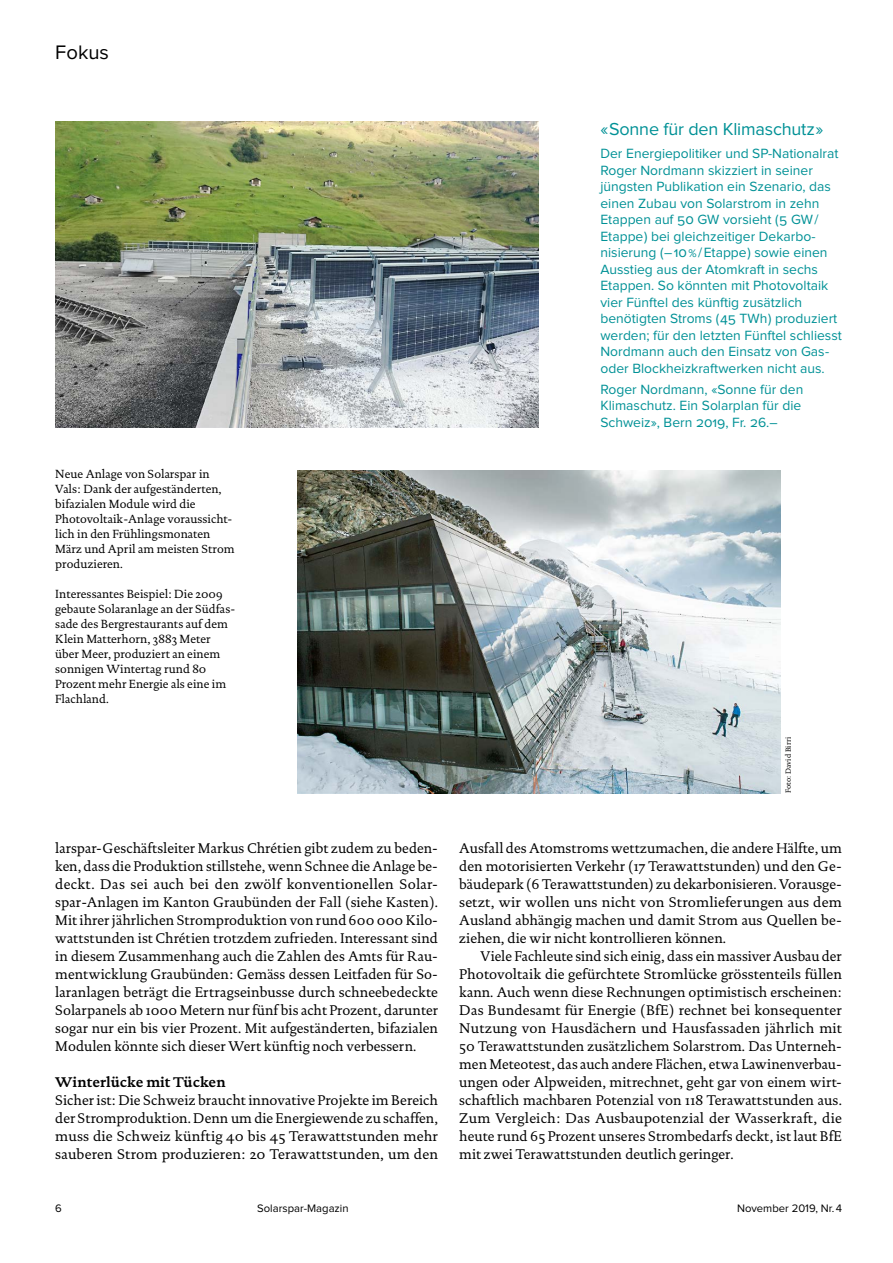
<style>
.page{position:relative;width:893px;height:1263px;background:#fff}
.page>*{position:absolute;margin:0;border:0;box-sizing:border-box;transform-origin:0 0}
.Rubrik_13_5{font:20.25px "Proxima Nova";color:#000}
.Box_Titel_Proxima_12{font:18px "Proxima Nova";letter-spacing:-.01em;color:#009196}
.Text_9_5_mEZ_Block{font:14.25px/18px "DTL Documenta TOT";color:#000;text-align:justify}
.Text_9_5_oEZ_Block{font:14.25px/18px "DTL Documenta TOT";color:#000;text-align:justify}
.Zwischentitel_9_5_Bo{font:700 14.25px "DTL Documenta ST";color:#000}
.Box_Proxima_9_25{font:13.8px/16.5px "Proxima Nova";color:#009196}
.Legende_8{font:12px/15px "DTL Documenta TOT";color:#000}
.t1{font:11.25px "Proxima Nova";color:#000}
.Bildnachweis_5{font:7.5px "DTL Documenta TOT";letter-spacing:.005em;color:#000}
</style>
<div class="page">
<img style="left:55px;top:121px;width:484px;height:306px">
<img style="left:297px;top:471px;width:484px;height:322px">
<p class="Rubrik_13_5" style="left:55px;top:43px;width:55px">Fokus</p>
<p class="Legende_8" style="left:55px;top:466px;width:181px">Neue Anlage von Solarspar in<br>Vals: Dank der aufgeständerten, bifazialen Module wird die<br>Photovoltaik-Anlage voraussicht&shy;lich in den Frühlingsmonaten<br>März und April am meisten Strom produzieren.</p>
<p class="Legende_8" style="left:55px;top:586px;width:182px">Interessantes Beispiel: Die 2009 gebaute Solaranlage an der Südfas&shy;sade des Bergrestaurants auf dem<br>Klein Matterhorn, 3883 Meter über Meer, produziert an einem sonnigen Wintertag rund 80<br>Prozent mehr Energie als eine im<br>Flachland.</p>
<p class="Text_9_5_mEZ_Block" style="left:55px;top:839px;width:384px">larspar-Geschäftsleiter Markus Chrétien gibt zudem zu beden&shy;ken, dass die Produktion stillstehe, wenn Schnee die Anlage be&shy;deckt. Das sei auch bei den zwölf konventionellen Solar&shy;spar-Anlagen im Kanton Graubünden der Fall (siehe Kasten).<br>Mit ihrer jährlichen Stromproduktion von rund 600 000 Kilo&shy;wattstunden ist Chrétien trotzdem zufrieden. Interessant sind in diesem Zusammenhang auch die Zahlen des Amts für Rau&shy;mentwicklung Graubünden: Gemäss dessen Leitfaden für So&shy;laranlagen beträgt die Ertragseinbusse durch schneebedeckte Solarpanels ab 1000 Metern nur fünf bis acht Prozent, darunter sogar nur ein bis vier Prozent. Mit aufgeständerten, bifazialen Modulen könnte sich dieser Wert künftig noch verbessern.</p>
<p class="Zwischentitel_9_5_Bo" style="left:55px;top:1073px;width:172px">Winterlücke mit Tücken</p>
<p class="Text_9_5_oEZ_Block" style="left:55px;top:1091px;width:384px">Sicher ist: Die Schweiz braucht innovative Projekte im Bereich der Stromproduktion. Denn um die Energiewende zu schaffen, muss die Schweiz künftig 40 bis 45 Terawattstunden mehr sauberen Strom produzieren: 20 Terawattstunden, um den</p>
<p class="Box_Titel_Proxima_12" style="left:600px;top:121px;width:225px">«Sonne für den Klimaschutz»</p>
<p class="Box_Proxima_9_25" style="left:600px;top:146px;width:243px">Der Energiepolitiker und SP-Nationalrat Roger Nordmann skizziert in seiner jüngsten Publikation ein Szenario, das einen Zubau von Solarstrom in zehn Etappen auf 50 GW vorsieht (5 GW/ Etappe) bei gleichzeitiger Dekarbo&shy;nisierung (–10%/Etappe) sowie einen Ausstieg aus der Atomkraft in sechs Etappen. So könnten mit Photovoltaik vier Fünftel des künftig zusätzlich benötigten Stroms (45 TWh) produziert werden; für den letzten Fünftel schliesst Nordmann auch den Einsatz von Gas&shy;oder Blockheizkraftwerken nicht aus.</p>
<p class="Box_Proxima_9_25" style="left:600px;top:381px;width:204px">Roger Nordmann, «Sonne für den<br>Klimaschutz. Ein Solarplan für die<br>Schweiz», Bern 2019, Fr. 26.–</p>
<p class="Bildnachweis_5" style="left:784px;top:793px;width:58px;rotate:-90deg">Foto: David Birri</p>
<p class="Text_9_5_oEZ_Block" style="left:459px;top:839px;width:384px">Ausfall des Atomstroms wettzumachen, die andere Hälfte, um den motorisierten Verkehr (17 Terawattstunden) und den Ge&shy;bäudepark (6 Terawattstunden) zu dekarbonisieren. Vorausge&shy;setzt, wir wollen uns nicht von Stromlieferungen aus dem Ausland abhängig machen und damit Strom aus Quellen be&shy;ziehen, die wir nicht kontrollieren können.</p>
<p class="Text_9_5_mEZ_Block" style="left:459px;top:947px;width:384px;text-indent:21px">Viele Fachleute sind sich einig, dass ein massiver Ausbau der Photovoltaik die gefürchtete Stromlücke grösstenteils füllen kann. Auch wenn diese Rechnungen optimistisch erscheinen:<br>Das Bundesamt für Energie (BfE) rechnet bei konsequenter Nutzung von Hausdächern und Hausfassaden jährlich mit 50 Terawattstunden zusätzlichem Solarstrom. Das Unterneh&shy;men Meteotest, das auch andere Flächen, etwa Lawinenverbau&shy;ungen oder Alpweiden, mitrechnet, geht gar von einem wirt&shy;schaftlich machbaren Potenzial von 118 Terawattstunden aus.<br>Zum Vergleich: Das Ausbaupotenzial der Wasserkraft, die heute rund 65 Prozent unseres Strombedarfs deckt, ist laut BfE mit zwei Terawattstunden deutlich geringer.</p>
<p class="t1" style="left:55px;top:1203px;width:8px">6</p>
<p class="t1" style="left:257px;top:1203px;width:93px">Solarspar-Magazin</p>
<p class="t1" style="left:737px;top:1203px;width:106px">November 2019, Nr.4</p>
</div>
